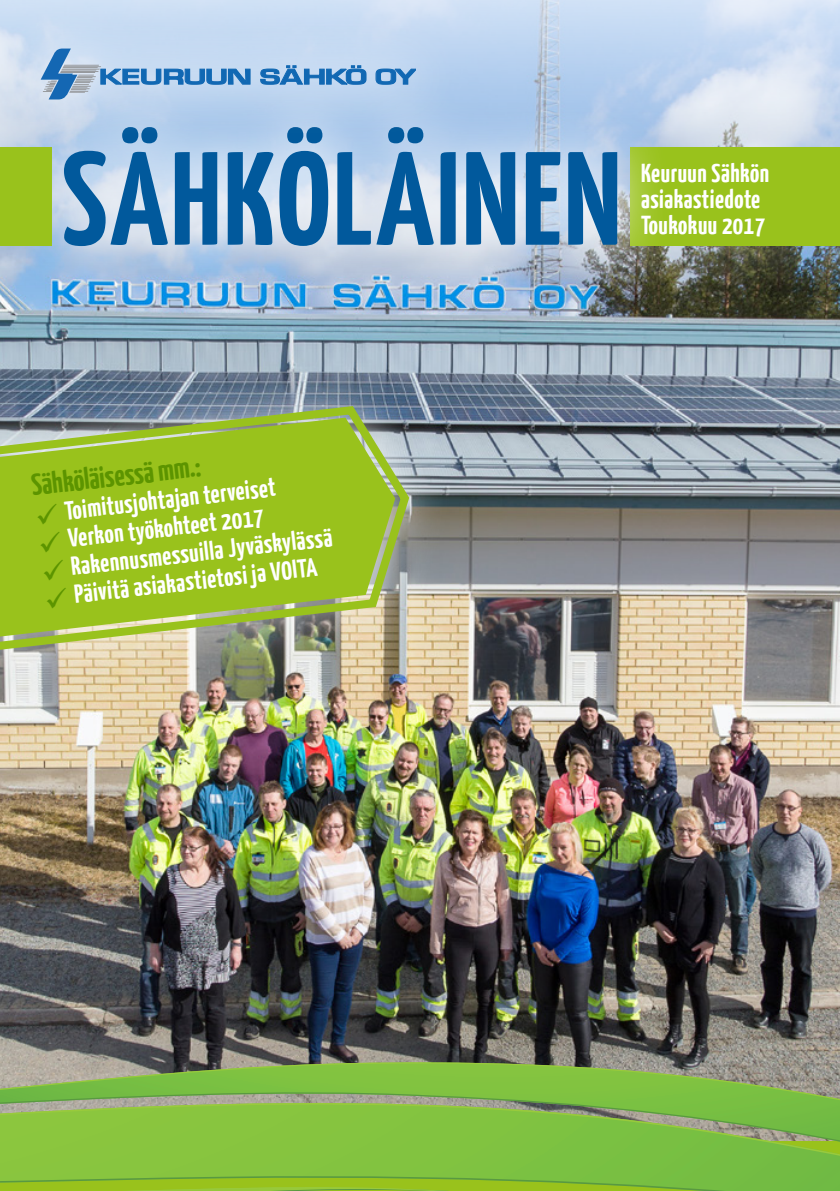
<style>
.page{position:relative;width:840px;height:1191px;background:#fff}
.page>*{position:absolute;margin:0;border:0;box-sizing:border-box;transform-origin:0 0}
.t1{font:700 132.4px "Yanone Kaffeesatz";letter-spacing:.02em;color:#01599c}
.t2{font:700 30px "Yanone Kaffeesatz";color:#5c9400}
.t3{font:700 26px "Yanone Kaffeesatz";letter-spacing:.02em;color:#fff}
.s1{color:#5c9400}
</style>
<div class="page">
<img style="left:0;top:0;width:839px;height:1021px">
<div style="left:630px;top:147px;width:209px;height:99px;background:#99c21c"></div>
<div style="left:14px;top:75px;width:656px;height:222px;background:#fff;opacity:.75"></div>
<div style="left:0;top:0;width:463px;height:150px;background:#fff;opacity:.75"></div>
<svg style="left:259px;top:65px;width:108px;height:20px;background:#679ed1"></svg>
<svg style="left:375px;top:68px;width:40px;height:17px"></svg>
<svg style="left:41px;top:49px;width:210px;height:50px;background:#9cbddf"></svg>
<div style="left:0;top:147px;width:52px;height:99px;background:#99c21c"></div>
<div style="left:0;top:361px;width:452px;height:346px;background:#fff;opacity:.75"></div>
<img style="left:0;top:402px;width:413px;height:265px">
<svg style="left:0;top:417px;width:395px;height:219px;background:#9bbe31"></svg>
<svg style="left:0;top:1021px;width:839px;height:20px;background:#4e4d4b"></svg>
<svg style="left:0;top:1041px;width:839px;height:20px;background:#6f6c69"></svg>
<svg style="left:506px;top:1061px;width:333px;height:26px;background:#8aa466"></svg>
<svg style="left:506px;top:1087px;width:333px;height:104px;background:#7cba46"></svg>
<svg style="left:0;top:1052px;width:505px;height:139px;background:#87b74a"></svg>
<svg style="left:60px;top:523px;width:30px;height:3px"></svg>
<svg style="left:63px;top:551px;width:30px;height:3px"></svg>
<svg style="left:66px;top:579px;width:30px;height:3px"></svg>
<svg style="left:70px;top:606px;width:29px;height:4px"></svg>
<p class="t1" style="left:62px;top:118px;width:560px">SÄHKÖLÄINEN</p>
<p class="t3" style="left:640px;top:157px;width:130px">Keuruun Sähkön</p>
<p class="t3" style="left:640px;top:183px;width:120px">asiakastiedote</p>
<p class="t3" style="left:640px;top:209px;width:126px">Toukokuu 2017</p>
<p class="t2" style="left:30px;top:466px;width:171px;rotate:-6deg">Sähköläisessä mm.:</p>
<p class="t3" style="left:33px;top:497px;width:243px;rotate:-6deg"><span class="s1">✓</span> Toimitusjohtajan terveiset</p>
<p class="t3" style="left:37px;top:525px;width:228px;rotate:-6deg"><span class="s1">✓</span> Verkon työkohteet 2017</p>
<p class="t3" style="left:40px;top:552px;width:294px;rotate:-6deg"><span class="s1">✓</span> Rakennusmessuilla Jyväskylässä</p>
<p class="t3" style="left:43px;top:580px;width:276px;rotate:-6deg"><span class="s1">✓</span> Päivitä asiakastietosi ja VOITA</p>
</div>
